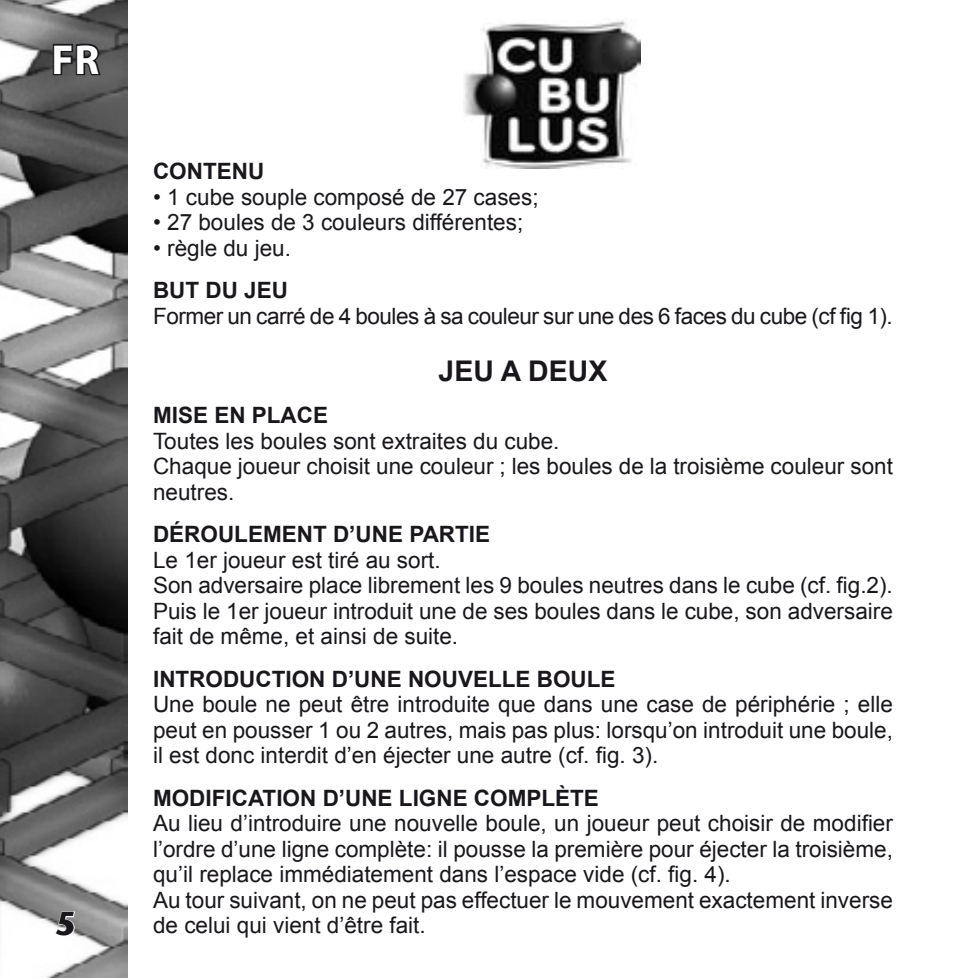
<style>
.page{position:relative;width:978px;height:978px;background:#fff}
.page>*{position:absolute;margin:0;border:0;box-sizing:border-box;transform-origin:0 0}
.t1{font:700 42px "Myriad Pro";color:#fff}
.t2{font:700 33px "Stone Sans ITC";color:#1a171c}
.t3{font:700 28.5px "Arial";color:#1a171c}
.t4{font:22.5px/25.5px "Arial";color:#1a171c}
.t5{font:700 22.5px "Arial";color:#1a171c}
.t6{font:22.5px "Arial";letter-spacing:-.02em;color:#1a171c}
</style>
<div class="page">
<img style="left:0;top:0;width:128px;height:978px">
<svg style="left:54px;top:910px;width:22px;height:27px"></svg>
<img style="left:463px;top:20px;width:177px;height:148px">
<svg style="left:51px;top:42px;width:53px;height:35px;background:#3d3c3e"></svg>
<h1 class="t1" style="left:52px;top:36px;width:49px">FR</h1>
<h2 class="t2" style="left:55px;top:902px;width:24px">5</h2>
<p class="t5" style="left:153px;top:157px;width:113px">CONTENU</p>
<p class="t4" style="left:153px;top:184px;width:387px">• 1 cube souple composé de 27 cases;</p>
<p class="t4" style="left:153px;top:210px;width:372px">• 27 boules de 3 couleurs différentes;</p>
<p class="t4" style="left:153px;top:235px;width:139px">• règle du jeu.</p>
<p class="t5" style="left:153px;top:276px;width:136px">BUT DU JEU</p>
<p class="t6" style="left:153px;top:301px;width:741px">Former un carré de 4 boules à sa couleur sur une des 6 faces du cube (cf fig 1).</p>
<p class="t3" style="left:439px;top:352px;width:19px">JEU</p>
<p class="t3" style="left:501px;top:352px;width:48px">A DEU</p>
<p class="t3" style="left:588px;top:352px;width:21px">X</p>
<p class="t5" style="left:153px;top:401px;width:177px">MISE EN PLACE</p>
<p class="t4" style="left:153px;top:428px;width:741px">Toutes les boules sont extraites du cube.<br>Chaque joueur choisit une couleur ; les boules de la troisième couleur sont neutres.</p>
<p class="t5" style="left:153px;top:520px;width:339px">DÉROULEMENT D’UNE PARTIE</p>
<p class="t4" style="left:153px;top:547px;width:741px">Le 1er joueur est tiré au sort.<br>Son adversaire place librement les 9 boules neutres dans le cube (cf. fig.2).<br>Puis le 1er joueur introduit une de ses boules dans le cube, son adversaire fait de même, et ainsi de suite.</p>
<p class="t5" style="left:153px;top:664px;width:464px">INTRODUCTION D’UNE NOUVELLE BOULE</p>
<p class="t4" style="left:153px;top:692px;width:741px;text-align:justify">Une boule ne peut être introduite que dans une case de périphérie ; elle peut en pousser 1 ou 2 autres, mais pas plus: lorsqu’on introduit une boule, il est donc interdit d’en éjecter une autre (cf. fig. 3).</p>
<p class="t5" style="left:153px;top:783px;width:447px">MODIFICATION D’UNE LIGNE COMPLÈTE</p>
<p class="t4" style="left:153px;top:811px;width:741px">Au lieu d’introduire une nouvelle boule, un joueur peut choisir de modifier l’ordre d’une ligne complète: il pousse la première pour éjecter la troisième, qu’il replace immédiatement dans l’espace vide (cf. fig. 4).<br>Au tour suivant, on ne peut pas effectuer le mouvement exactement inverse de celui qui vient d’être fait.</p>
</div>
